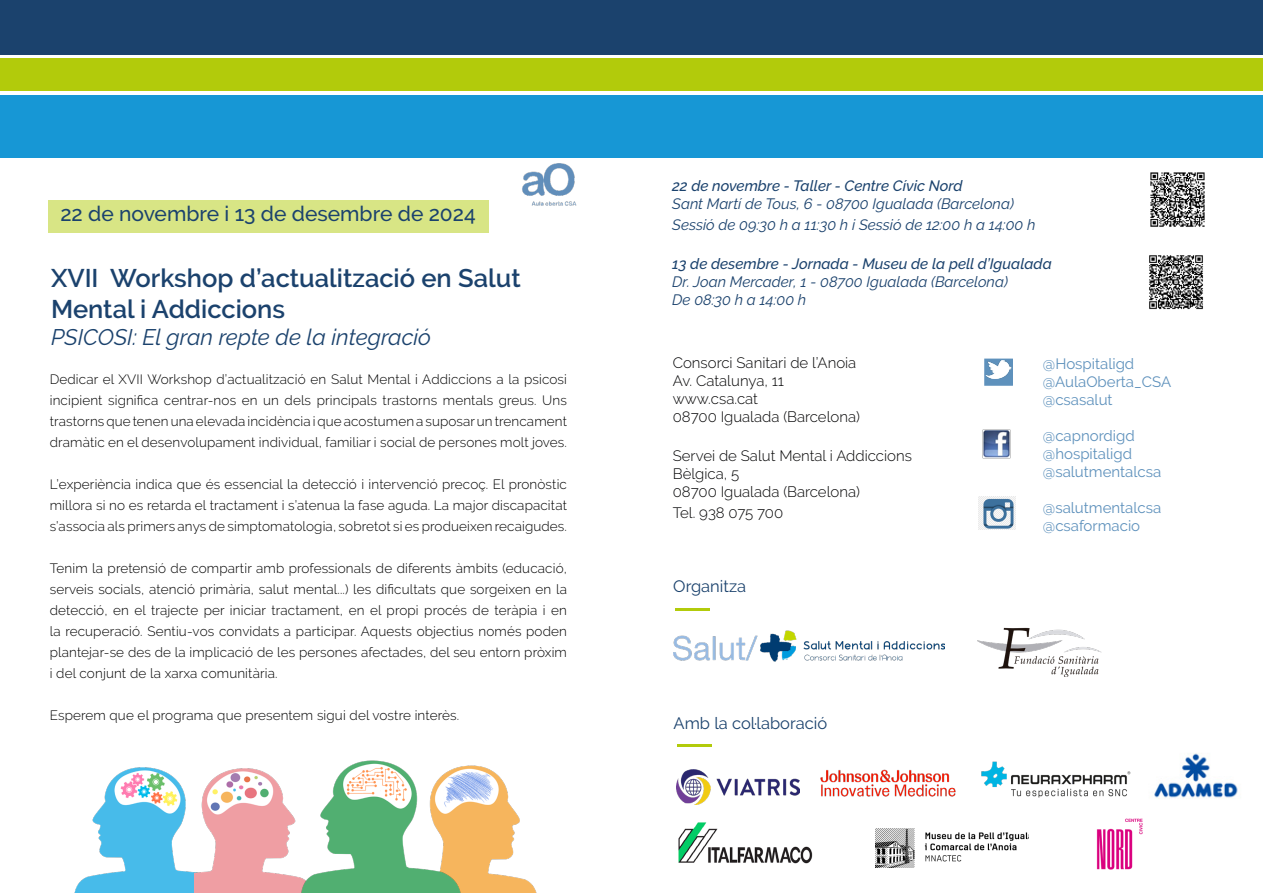
<style>
.page{position:relative;width:1263px;height:893px;background:#fff}
.page>*{position:absolute;margin:0;border:0;box-sizing:border-box;transform-origin:0 0}
.t1{font:600 25.5px/30.6px "Raleway";color:#1b426d}
.t2{font:italic 22.5px "Raleway";color:#1b426d}
.t3{font:500 21px "Raleway";color:#1b426d}
.t4{font:16.5px "Raleway";color:#1b426d}
.t5{font:300 15px/18px "Raleway";color:#020203}
.t6{font:italic 15px/21px "Raleway";color:#1b426d}
.t7{font:15px/18px "Raleway";color:#5e91bc}
.t8{font:italic 500 15px "Raleway";color:#1b426d}
.t9{font:300 13.5px/21px "Raleway";letter-spacing:.01em;color:#000;text-align:justify}
</style>
<div class="page">
<div style="left:49px;top:200px;width:440px;height:33px;background:#d8e585"></div>
<div style="left:0;top:0;width:1263px;height:54px;background:#1b426d"></div>
<div style="left:0;top:95px;width:1263px;height:62px;background:#1797d5"></div>
<div style="left:0;top:58px;width:1263px;height:33px;background:#b2cb0b"></div>
<img style="left:875px;top:828px;width:153px;height:39px">
<hr style="left:676px;top:608px;width:34px;height:3px;background:#b2cb0b">
<img style="left:982px;top:430px;width:28px;height:28px">
<img style="left:978px;top:496px;width:38px;height:34px">
<img style="left:74px;top:767px;width:121px;height:126px">
<img style="left:487px;top:768px;width:49px;height:124px">
<img style="left:195px;top:768px;width:79px;height:125px">
<img style="left:274px;top:760px;width:213px;height:133px">
<div style="left:985px;top:359px;width:27px;height:26px;background:#5e91bc"></div>
<img style="left:987px;top:362px;width:23px;height:17px">
<div style="left:984px;top:359px;width:29px;height:27px;border:2px solid #5e91bc"></div>
<img style="left:1096px;top:818px;width:47px;height:52px">
<img style="left:673px;top:630px;width:271px;height:31px">
<img style="left:489px;top:157px;width:124px;height:49px">
<img style="left:676px;top:770px;width:123px;height:34px">
<img style="left:977px;top:627px;width:125px;height:49px">
<hr style="left:678px;top:744px;width:34px;height:2px;background:#b2cb0b">
<img style="left:820px;top:769px;width:136px;height:28px">
<img style="left:1150px;top:172px;width:55px;height:55px">
<img style="left:1149px;top:255px;width:54px;height:55px">
<img style="left:981px;top:761px;width:150px;height:37px">
<img style="left:678px;top:822px;width:135px;height:42px">
<img style="left:1154px;top:753px;width:84px;height:46px">
<h3 class="t3" style="left:60px;top:202px;width:417px">22 de novembre i 13 de desembre de 2024</h3>
<h1 class="t1" style="left:51px;top:263px;width:471px">XVII Workshop d’actualització en Salut<br>Mental i Addiccions</h1>
<h2 class="t2" style="left:51px;top:323px;width:382px">PSICOSI: El gran repte de la integració</h2>
<p class="t8" style="left:672px;top:177px;width:292px">22 de novembre - Taller - Centre Cívic Nord</p>
<p class="t6" style="left:672px;top:193px;width:365px">Sant Martí de Tous, 6 - 08700 Igualada (Barcelona)<br>Sessió de 09:30 h a 11:30 h i Sessió de 12:00 h a 14:00 h</p>
<p class="t8" style="left:672px;top:255px;width:381px">13 de desembre - Jornada - Museu de la pell d’Igualada</p>
<p class="t6" style="left:672px;top:272px;width:337px;line-height:18px">Dr. Joan Mercader, 1 - 08700 Igualada (Barcelona)<br>De 08:30 h a 14:00 h</p>
<p class="t5" style="left:673px;top:354px;width:189px">Consorci Sanitari de l’Anoia<br>Av. Catalunya, 11 www.csa.cat<br>08700 Igualada (Barcelona)</p>
<p class="t5" style="left:673px;top:447px;width:241px">Servei de Salut Mental i Addiccions<br>Bèlgica, 5<br>08700 Igualada (Barcelona)</p>
<p class="t5" style="left:673px;top:504px;width:112px">Tel. 938 075 700</p>
<p class="t9" style="left:50px;top:369px;width:519px">Dedicar el XVII Workshop d’actualització en Salut Mental i Addiccions a la psicosi incipient significa centrar-nos en un dels principals trastorns mentals greus. Uns trastorns que tenen una elevada incidència i que acostumen a suposar un trencament dramàtic en el desenvolupament individual, familiar i social de persones molt joves.</p>
<p class="t9" style="left:50px;top:474px;width:519px">L’experiència indica que és essencial la detecció i intervenció precoç. El pronòstic millora si no es retarda el tractament i s’atenua la fase aguda. La major discapacitat s’associa als primers anys de simptomatologia, sobretot si es produeixen recaigudes.</p>
<p class="t9" style="left:50px;top:558px;width:519px">Tenim la pretensió de compartir amb professionals de diferents àmbits (educació, serveis socials, atenció primària, salut mental...) les dificultats que sorgeixen en la detecció, en el trajecte per iniciar tractament, en el propi procés de teràpia i en la recuperació. Sentiu-vos convidats a participar. Aquests objectius només poden plantejar-se des de la implicació de les persones afectades, del seu entorn pròxim i del conjunt de la xarxa comunitària.</p>
<p class="t9" style="left:50px;top:705px;width:411px">Esperem que el programa que presentem sigui del vostre interès.</p>
<p class="t4" style="left:674px;top:713px;width:155px">Amb la col·laboració</p>
<p class="t4" style="left:673px;top:576px;width:74px">Organitza</p>
<p class="t7" style="left:1043px;top:355px;width:130px">@Hospitaligd @AulaOberta_CSA @csasalut</p>
<p class="t7" style="left:1043px;top:427px;width:120px">@capnordigd @hospitaligd @salutmentalcsa</p>
<p class="t7" style="left:1043px;top:499px;width:120px">@salutmentalcsa @csaformacio</p>
</div>
